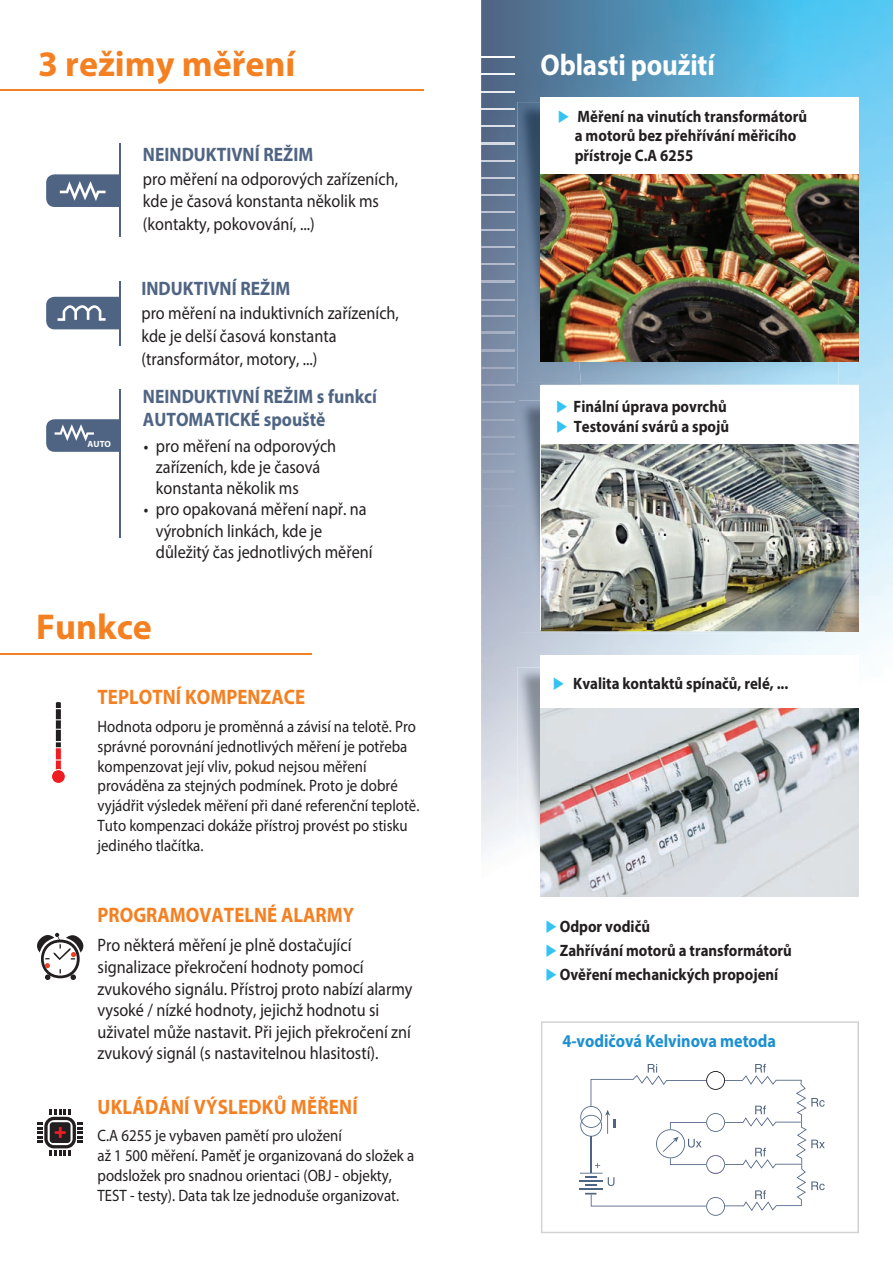
<style>
.page{position:relative;width:893px;height:1263px;background:#fff}
.page>*{position:absolute;margin:0;border:0;box-sizing:border-box;transform-origin:0 0}
.t1{font:700 36px "Myriad Pro";color:#f58021}
.t2{font:700 30px "Myriad Pro";letter-spacing:-.005em;color:#fff;scale:.9 1}
.t3{font:700 21px "Myriad Pro";color:#f58021;scale:.9 1}
.t4{font:700 19.5px/23.4px "Myriad Pro";color:#4f6483;scale:.9 1}
.t5{font:18px/21.6px "Myriad Pro";color:#231f20;scale:.9 1}
.t6{font:700 18px "Myriad Pro";color:#1d90d0;scale:.9 1}
.t7{font:16.5px/19.8px "Myriad Pro";color:#231f20;scale:.9 1}
.t8{font:700 16.5px/19.6px "Myriad Pro";color:#231f20;scale:.9 1}
.t9{font:700 9px "Myriad Pro";color:#fff}
.s1{font-family:"Proxima Nova"}
.s2{color:#33c2f1}
</style>
<div class="page">
<img style="left:481px;top:0;width:412px;height:1234px">
<svg style="left:37px;top:1110px;width:46px;height:45px"></svg>
<svg style="left:46px;top:174px;width:73px;height:33px;background:#667893"></svg>
<svg style="left:46px;top:297px;width:73px;height:33px;background:#657893"></svg>
<svg style="left:46px;top:419px;width:73px;height:33px;background:#61748f"></svg>
<svg style="left:37px;top:932px;width:47px;height:48px"></svg>
<svg style="left:55px;top:701px;width:6px;height:68px"></svg>
<div style="left:51px;top:769px;width:14px;height:14px;background:#ee1d23;border-radius:50%"></div>
<div style="left:51px;top:769px;width:15px;height:15px;border:1px solid #fff;border-radius:50%"></div>
<hr style="left:0;top:653px;width:312px;height:2px;background:#f58021">
<svg style="left:541px;top:1021px;width:318px;height:212px"></svg>
<img style="left:481px;top:57px;width:33px;height:1px">
<img style="left:481px;top:74px;width:33px;height:1px">
<img style="left:481px;top:315px;width:33px;height:2px">
<img style="left:481px;top:195px;width:33px;height:1px">
<img style="left:481px;top:350px;width:33px;height:1px">
<img style="left:481px;top:229px;width:33px;height:1px">
<img style="left:481px;top:367px;width:33px;height:1px">
<img style="left:481px;top:246px;width:33px;height:1px">
<img style="left:481px;top:91px;width:33px;height:1px">
<img style="left:481px;top:384px;width:33px;height:2px">
<img style="left:481px;top:108px;width:33px;height:2px">
<img style="left:481px;top:402px;width:33px;height:1px">
<img style="left:481px;top:126px;width:33px;height:1px">
<img style="left:481px;top:419px;width:33px;height:1px">
<img style="left:481px;top:299px;width:33px;height:1px">
<img style="left:481px;top:143px;width:33px;height:1px">
<img style="left:481px;top:436px;width:33px;height:1px">
<img style="left:481px;top:263px;width:33px;height:1px">
<img style="left:481px;top:281px;width:33px;height:1px">
<img style="left:481px;top:160px;width:33px;height:1px">
<img style="left:481px;top:454px;width:33px;height:1px">
<img style="left:481px;top:178px;width:33px;height:1px">
<img style="left:481px;top:471px;width:33px;height:1px">
<img style="left:481px;top:488px;width:33px;height:1px">
<img style="left:481px;top:505px;width:33px;height:2px">
<img style="left:481px;top:523px;width:33px;height:1px">
<img style="left:481px;top:540px;width:33px;height:1px">
<img style="left:481px;top:557px;width:33px;height:1px">
<img style="left:481px;top:575px;width:33px;height:1px">
<img style="left:481px;top:592px;width:33px;height:1px">
<img style="left:481px;top:609px;width:33px;height:1px">
<img style="left:481px;top:626px;width:33px;height:1px">
<img style="left:481px;top:644px;width:33px;height:1px">
<img style="left:481px;top:661px;width:33px;height:1px">
<img style="left:481px;top:678px;width:33px;height:1px">
<img style="left:481px;top:695px;width:33px;height:1px">
<img style="left:481px;top:713px;width:33px;height:1px">
<img style="left:481px;top:730px;width:33px;height:1px">
<img style="left:481px;top:747px;width:33px;height:1px">
<img style="left:481px;top:781px;width:33px;height:1px">
<img style="left:481px;top:763px;width:33px;height:1px">
<img style="left:481px;top:332px;width:33px;height:1px">
<img style="left:481px;top:211px;width:33px;height:1px">
<img style="left:519px;top:400px;width:64px;height:233px">
<img style="left:583px;top:631px;width:266px;height:3px">
<img style="left:583px;top:631px;width:243px;height:2px">
<div style="left:541px;top:385px;width:318px;height:245px;background:#fff"></div>
<img style="left:541px;top:630px;width:285px;height:1px">
<svg style="left:826px;top:630px;width:33px;height:1px"></svg>
<img style="left:541px;top:444px;width:53px;height:186px">
<img style="left:594px;top:629px;width:265px;height:1px">
<img style="left:554px;top:444px;width:305px;height:185px">
<img style="left:518px;top:667px;width:23px;height:228px">
<div style="left:541px;top:655px;width:318px;height:238px;background:#fff"></div>
<img style="left:541px;top:709px;width:318px;height:187px">
<img style="left:518px;top:102px;width:40px;height:281px">
<img style="left:558px;top:361px;width:257px;height:22px">
<div style="left:541px;top:98px;width:318px;height:249px;background:#fff"></div>
<img style="left:541px;top:174px;width:318px;height:187px">
<hr style="left:0;top:89px;width:424px;height:2px;background:#f58021">
<hr style="left:119px;top:143px;width:2px;height:93px;background:#4f6483">
<hr style="left:119px;top:281px;width:2px;height:64px;background:#4f6483">
<hr style="left:119px;top:389px;width:2px;height:148px;background:#4f6483">
<h1 class="t1" style="left:38px;top:41px;width:259px">3 režimy měření</h1>
<p class="t4" style="left:143px;top:142px;width:191px">NEINDUKTIVNÍ REŽIM</p>
<p class="t5" style="left:143px;top:167px;width:285px;line-height:22.6px">pro měření na odporových zařízeních, kde je časová konstanta několik ms (kontakty, pokovování, ...)</p>
<p class="t9" style="left:88px;top:438px;width:25px">AUTO</p>
<p class="t4" style="left:141px;top:276px;width:167px">INDUKTIVNÍ REŽIM</p>
<p class="t5" style="left:141px;top:301px;width:288px;line-height:23.1px">pro měření na induktivních zařízeních, kde je delší časová konstanta (transformátor, motory, ...)</p>
<p class="t4" style="left:143px;top:384px;width:261px">NEINDUKTIVNÍ REŽIM s funkcí<br>AUTOMATICKÉ spouště</p>
<p class="t5" style="left:156px;top:435px;width:202px;line-height:20.9px;text-indent:-13px"><span class="s1">•</span> pro měření na odporových zařízeních, kde je časová konstanta několik ms</p>
<p class="t5" style="left:156px;top:498px;width:242px;text-indent:-13px"><span class="s1">•</span> pro opakovaná měření např. na výrobních linkách, kde je důležitý čas jednotlivých měření</p>
<h1 class="t1" style="left:36px;top:603px;width:117px">Funkce</h1>
<p class="t3" style="left:98px;top:683px;width:232px">TEPLOTNÍ KOMPENZACE</p>
<p class="t7" style="left:98px;top:716px;width:359px">Hodnota odporu je proměnná a závisí na telotě. Pro správné porovnání jednotlivých měření je potřeba kompenzovat její vliv, pokud nejsou měření prováděna za stejných podmínek. Proto je dobré vyjádřit výsledek měření při dané referenční teplotě.<br>Tuto kompenzaci dokáže přístroj provést po stisku jediného tlačítka.</p>
<p class="t3" style="left:98px;top:901px;width:287px">PROGRAMOVATELNÉ ALARMY</p>
<p class="t5" style="left:98px;top:934px;width:351px">Pro některá měření je plně dostačující signalizace překročení hodnoty pomocí zvukového signálu. Přístroj proto nabízí alarmy vysoké / nízké hodnoty, jejichž hodnotu si uživatel může nastavit. Při jejich překročení zní zvukový signál (s nastavitelnou hlasitostí).</p>
<p class="t3" style="left:98px;top:1093px;width:291px">UKLÁDÁNÍ VÝSLEDKŮ MĚŘENÍ</p>
<p class="t7" style="left:98px;top:1126px;width:353px">C.A 6255 je vybaven pamětí pro uložení<br>až 1 500 měření. Paměť je organizovaná do složek a podsložek pro snadnou orientaci (OBJ - objekty, TEST - testy). Data tak lze jednoduše organizovat.</p>
<h2 class="t2" style="left:540px;top:45px;width:195px">Oblasti použití</h2>
<p class="t8" style="left:575px;top:106px;width:260px;text-indent:-17px"><span class="s2">◆</span> Měření na vinutích transformátorů a motorů bez přehřívání měřicího přístroje C.A 6255</p>
<p class="t8" style="left:556px;top:396px;width:191px"><span class="s2">◆</span> Finální úprava povrchů</p>
<p class="t8" style="left:556px;top:416px;width:194px"><span class="s2">◆</span> Testování svárů a spojů</p>
<p class="t8" style="left:553px;top:673px;width:263px"><span class="s2">◆</span> Kvalita kontaktů spínačů, relé, ...</p>
<p class="t8" style="left:545px;top:916px;width:118px"><span class="s2">◆</span> Odpor vodičů</p>
<p class="t8" style="left:545px;top:940px;width:275px"><span class="s2">◆</span> Zahřívání motorů a transformátorů</p>
<p class="t8" style="left:545px;top:964px;width:260px"><span class="s2">◆</span> Ověření mechanických propojení</p>
<p class="t6" style="left:562px;top:1029px;width:239px">4-vodičová Kelvinova metoda</p>
</div>
